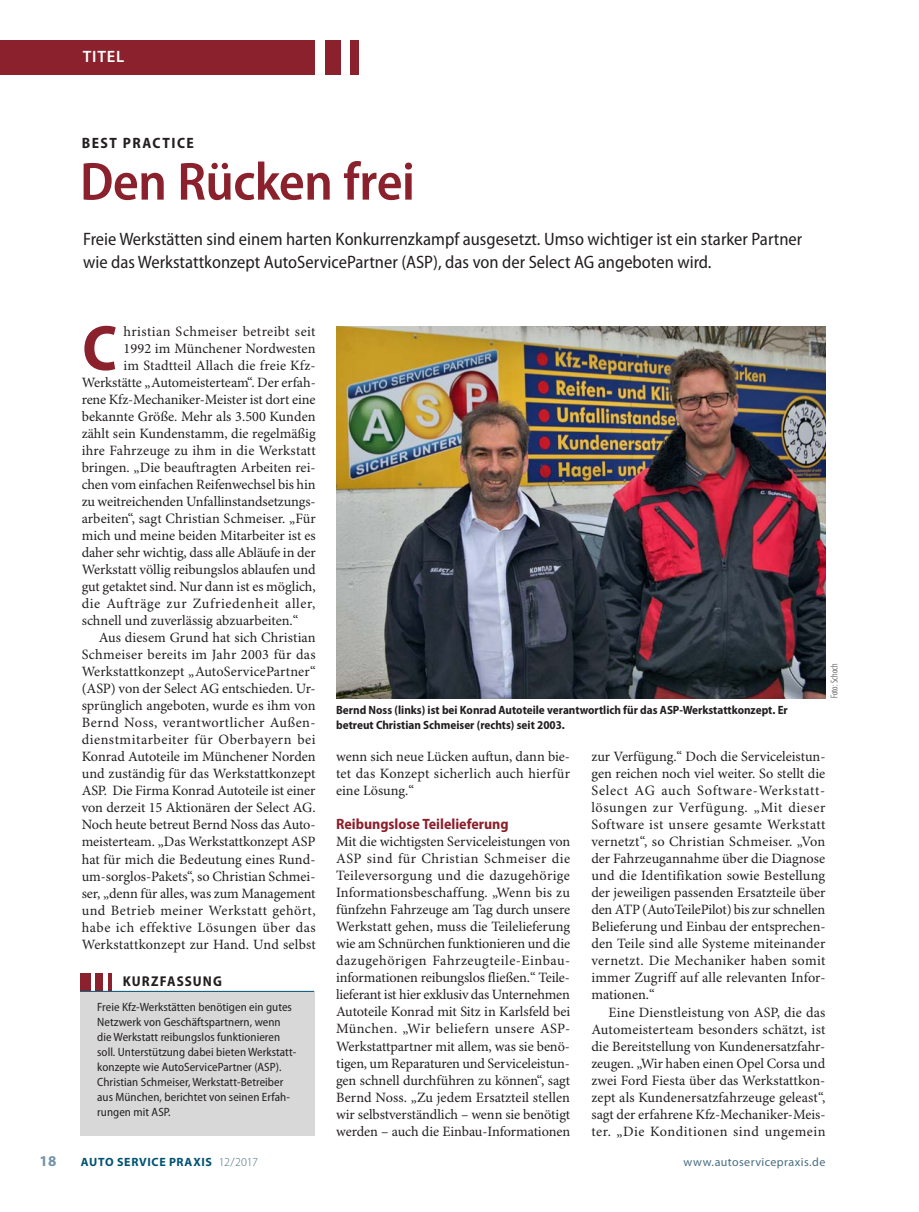
<style>
.page{position:relative;width:919px;height:1212px;background:#fff}
.page>*{position:absolute;margin:0;border:0;box-sizing:border-box;transform-origin:0 0}
.t1{font:700 semi-condensed 64.65px "Myriad Pro";color:#8a212c}
.t2{font:600 semi-condensed 54px "Myriad Pro";letter-spacing:-.01em;color:#8a212c}
.t3{font:semi-condensed 18px/22.5px "Myriad Pro";color:#231f20}
.t4{font:600 16.5px "Myriad Pro";letter-spacing:.045em;color:#fff}
.t5{font:700 semi-condensed 15px "Myriad Pro";color:#8a212c}
.t6{font:700 semi-condensed 15px "Myriad Pro";letter-spacing:.1em;color:#231f20}
.t7{font:700 15px "Myriad Pro";color:#7294a5}
.t8{font:14.25px/17px "Minion Pro";color:#231f20;text-align:justify}
.t9{font:14.25px "Minion Pro";letter-spacing:.03em;color:#231f20}
.t10{font:14.25px "Minion Pro";letter-spacing:.035em;color:#231f20}
.t11{font:14.25px "Minion Pro";letter-spacing:.045em;color:#231f20}
.t12{font:14.25px "Minion Pro";letter-spacing:.02em;color:#231f20}
.t13{font:14.25px "Minion Pro";letter-spacing:.025em;color:#231f20}
.t14{font:700 semi-condensed 14.25px "Myriad Pro";letter-spacing:.075em;color:#231f20}
.t15{font:semi-condensed 12px/15px "Myriad Pro";letter-spacing:.005em;color:#231f20}
.t16{font:700 semi-condensed 12px/15px "Myriad Pro";color:#231f20}
.t17{font:700 12px "Myriad Pro";letter-spacing:.055em;color:#005273}
.t18{font:12px "Myriad Pro";letter-spacing:.035em;color:#476e7f}
.t19{font:300 condensed 9.75px "Myriad Pro";color:#231f20}
.s1{font-weight:300;color:#476e7f}
</style>
<div class="page">
<div style="left:80px;top:991px;width:234px;height:144px;background:#d8d8d9"></div>
<div style="left:80px;top:974px;width:10px;height:17px;background:#8a212c"></div>
<div style="left:95px;top:974px;width:8px;height:17px;background:#8a212c"></div>
<hr style="left:108px;top:974px;width:3px;height:17px;background:#8a212c">
<hr style="left:80px;top:991px;width:234px;height:1px;background:#005273">
<img style="left:337px;top:326px;width:488px;height:372px">
<div style="left:350px;top:40px;width:8px;height:34px;background:#8a212c"></div>
<div style="left:325px;top:40px;width:15px;height:34px;background:#8a212c"></div>
<div style="left:0;top:40px;width:315px;height:34px;background:#8a212c"></div>
<p class="t4" style="left:83px;top:47px;width:43px">TITEL</p>
<p class="t6" style="left:82px;top:137px;width:114px">BEST PRACTICE</p>
<h2 class="t2" style="left:80px;top:149px;width:336px">Den Rücken frei</h2>
<p class="t3" style="left:83px;top:230px;width:720px">Freie Werkstätten sind einem harten Konkurrenzkampf ausgesetzt. Umso wichtiger ist ein starker Partner wie das Werkstattkonzept AutoServicePartner (ASP), das von der Select AG angeboten wird.</p>
<h1 class="t1" style="left:82px;top:324px;width:36px">C</h1>
<p class="t13" style="left:123px;top:326px;width:193px">hristian Schmeiser betreibt seit</p>
<p class="t8" style="left:123px;top:341px;width:194px">1992 im Münchener Nordwesten</p>
<p class="t8" style="left:123px;top:358px;width:194px">im Stadtteil Allach die freie Kfz-</p>
<p class="t8" style="left:82px;top:375px;width:235px">Werkstätte „Automeisterteam“. Der erfah-</p>
<p class="t8" style="left:82px;top:392px;width:235px">rene Kfz-Mechaniker-Meister ist dort eine</p>
<p class="t8" style="left:82px;top:409px;width:235px">bekannte Größe. Mehr als 3.500 Kunden</p>
<p class="t8" style="left:82px;top:426px;width:235px">zählt sein Kundenstamm, die regelmäßig</p>
<p class="t8" style="left:82px;top:443px;width:235px">ihre Fahrzeuge zu ihm in die Werkstatt</p>
<p class="t8" style="left:82px;top:460px;width:235px">bringen. „Die beauftragten Arbeiten rei-</p>
<p class="t8" style="left:82px;top:477px;width:235px">chen vom einfachen Reifenwechsel bis hin</p>
<p class="t8" style="left:82px;top:494px;width:235px">zu weitreichenden Unfallinstandsetzungs-</p>
<p class="t8" style="left:82px;top:511px;width:235px">arbeiten“, sagt Christian Schmeiser. „Für</p>
<p class="t8" style="left:82px;top:528px;width:235px">mich und meine beiden Mitarbeiter ist es</p>
<p class="t8" style="left:82px;top:545px;width:235px">daher sehr wichtig, dass alle Abläufe in der</p>
<p class="t8" style="left:82px;top:562px;width:235px">Werkstatt völlig reibungslos ablaufen und</p>
<p class="t8" style="left:82px;top:579px;width:235px">gut getaktet sind. Nur dann ist es möglich,</p>
<p class="t11" style="left:82px;top:598px;width:235px">die Aufträge zur Zufriedenheit aller,</p>
<p class="t8" style="left:82px;top:613px;width:218px">schnell und zuverlässig abzuarbeiten.“</p>
<p class="t8" style="left:99px;top:630px;width:218px">Aus diesem Grund hat sich Christian</p>
<p class="t12" style="left:82px;top:649px;width:235px">Schmeiser bereits im Jahr 2003 für das</p>
<p class="t8" style="left:82px;top:664px;width:235px">Werkstattkonzept „AutoServicePartner“</p>
<p class="t8" style="left:82px;top:681px;width:235px">(ASP) von der Select AG entschieden. Ur-</p>
<p class="t8" style="left:82px;top:698px;width:235px">sprünglich angeboten, wurde es ihm von</p>
<p class="t9" style="left:82px;top:717px;width:235px">Bernd Noss, verantwortlicher Außen-</p>
<p class="t10" style="left:82px;top:734px;width:235px">dienstmitarbeiter für Oberbayern bei</p>
<p class="t8" style="left:82px;top:749px;width:235px">Konrad Autoteile im Münchener Norden</p>
<p class="t8" style="left:82px;top:767px;width:235px">und zuständig für das Werkstattkonzept</p>
<p class="t8" style="left:82px;top:784px;width:235px">ASP. Die Firma Konrad Autoteile ist einer</p>
<p class="t8" style="left:82px;top:801px;width:235px">von derzeit 15 Aktionären der Select AG.</p>
<p class="t8" style="left:82px;top:818px;width:235px">Noch heute betreut Bernd Noss das Auto-</p>
<p class="t8" style="left:82px;top:835px;width:235px">meisterteam. „Das Werkstattkonzept ASP</p>
<p class="t8" style="left:82px;top:852px;width:235px">hat für mich die Bedeutung eines Rund-</p>
<p class="t8" style="left:82px;top:869px;width:235px">um-sorglos-Pakets“, so Christian Schmei-</p>
<p class="t8" style="left:82px;top:886px;width:235px">ser, „denn für alles, was zum Management</p>
<p class="t9" style="left:82px;top:904px;width:235px">und Betrieb meiner Werkstatt gehört,</p>
<p class="t10" style="left:82px;top:921px;width:235px">habe ich effektive Lösungen über das</p>
<p class="t8" style="left:82px;top:937px;width:235px">Werkstattkonzept zur Hand. Und selbst</p>
<p class="t14" style="left:123px;top:976px;width:101px">KURZFASSUNG</p>
<p class="t15" style="left:97px;top:1001px;width:201px">Freie Kfz-Werkstätten benötigen ein gutes Netzwerk von Geschäftspartnern, wenn die Werkstatt reibungslos funktionieren soll. Unterstützung dabei bieten Werkstatt&shy;konzepte wie AutoServicePartner (ASP).<br>Christian Schmeiser, Werkstatt-Betreiber aus München, berichtet von seinen Erfah&shy;rungen mit ASP.</p>
<p class="t16" style="left:336px;top:704px;width:453px">Bernd Noss (links) ist bei Konrad Autoteile verantwortlich für das ASP-Werkstattkonzept. Er betreut Christian Schmeiser (rechts) seit 2003.</p>
<p class="t19" style="left:828px;top:698px;width:36px;rotate:-90deg">Foto: Schoch</p>
<p class="t8" style="left:336px;top:749px;width:235px">wenn sich neue Lücken auftun, dann bie&shy;tet das Konzept sicherlich auch hierfür eine Lösung.“</p>
<p class="t5" style="left:336px;top:818px;width:174px">Reibungslose Teilelieferung</p>
<p class="t8" style="left:336px;top:834px;width:236px">Mit die wichtigsten Serviceleistungen von ASP sind für Christian Schmeiser die Teileversorgung und die dazugehörige Informationsbeschaffung. „Wenn bis zu fünfzehn Fahrzeuge am Tag durch unsere Werkstatt gehen, muss die Teilelieferung wie am Schnürchen funktionieren und die dazugehörigen Fahrzeugteile-Einbau&shy;informationen reibungslos fließen.“ Teile&shy;lieferant ist hier exklusiv das Unternehmen Autoteile Konrad mit Sitz in Karlsfeld bei München. „Wir beliefern unsere ASP-Werkstattpartner mit allem, was sie benö&shy;tigen, um Reparaturen und Serviceleistun&shy;gen schnell durchführen zu können“, sagt Bernd Noss. „Zu jedem Ersatzteil stellen wir selbstverständlich – wenn sie benötigt werden – auch die Einbau-Informationen</p>
<p class="t8" style="left:591px;top:749px;width:236px">zur Verfügung.“ Doch die Serviceleistun&shy;gen reichen noch viel weiter. So stellt die Select AG auch Software-Werkstatt&shy;lösungen zur Verfügung. „Mit dieser Software ist unsere gesamte Werkstatt vernetzt“, so Christian Schmeiser. „Von der Fahrzeugannahme über die Diagnose und die Identifikation sowie Bestellung der jeweiligen passenden Ersatzteile über den ATP (AutoTeilePilot) bis zur schnellen Belieferung und Einbau der entsprechen&shy;den Teile sind alle Systeme miteinander vernetzt. Die Mechaniker haben somit immer Zugriff auf alle relevanten Infor&shy;mationen.“</p>
<p class="t8" style="left:591px;top:1005px;width:236px;text-indent:17px">Eine Dienstleistung von ASP, die das Automeisterteam besonders schätzt, ist die Bereitstellung von Kundenersatzfahr&shy;zeugen. „Wir haben einen Opel Corsa und zwei Ford Fiesta über das Werkstattkon&shy;zept als Kundenersatzfahrzeuge geleast“, sagt der erfahrene Kfz-Mechaniker-Meis&shy;ter. „Die Konditionen sind ungemein</p>
<p class="t7" style="left:39px;top:1152px;width:19px">18</p>
<p class="t17" style="left:81px;top:1154px;width:178px">AUTO SERVICE PRAXIS <span class="s1">12/2017</span></p>
<p class="t18" style="left:683px;top:1154px;width:143px">www.autoservicepraxis.de</p>
</div>
